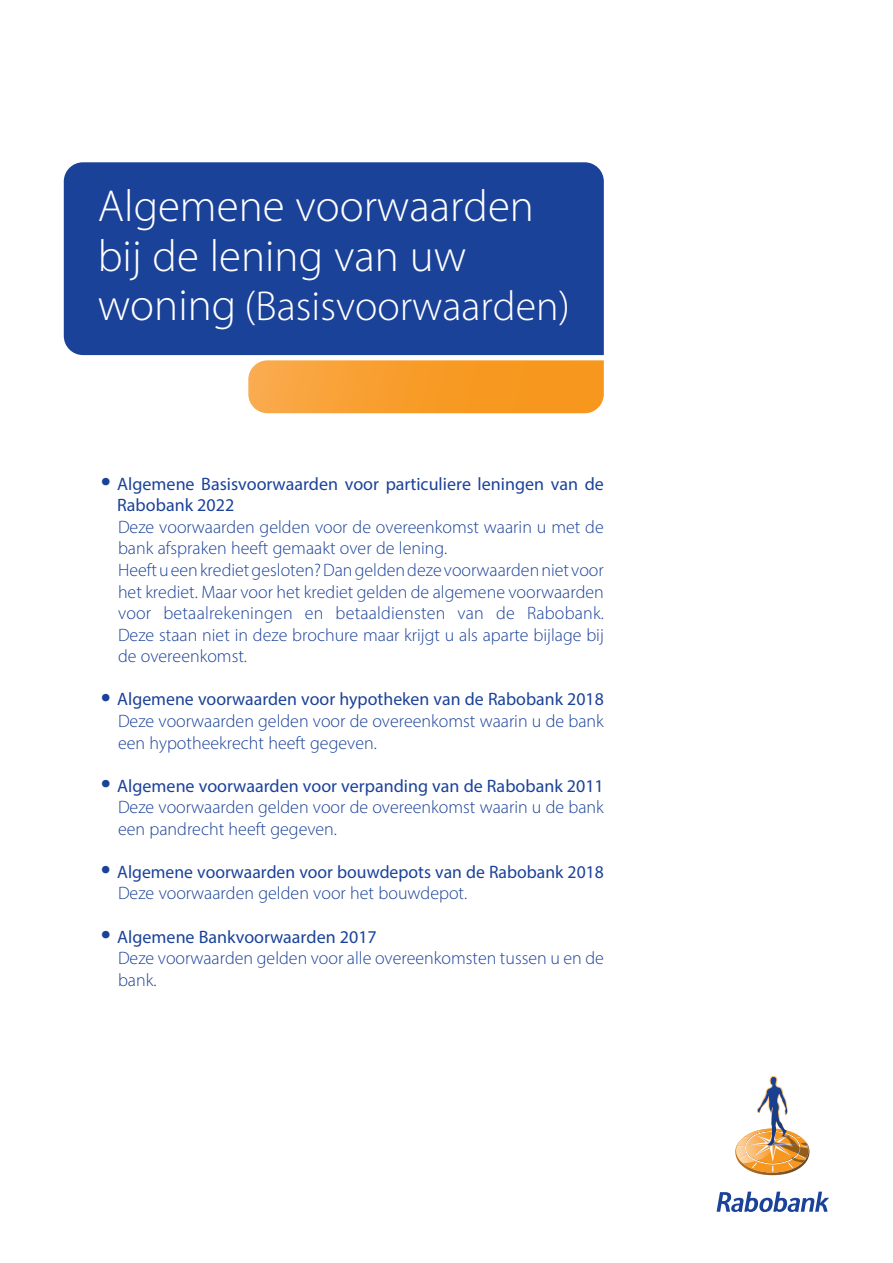
<style>
.page{position:relative;width:893px;height:1263px;background:#fff}
.page>*{position:absolute;margin:0;border:0;box-sizing:border-box;transform-origin:0 0}
.t1{font:300 45px/49.5px "Myriad Pro";color:#fff}
.t2{font:300 42px "Myriad Pro";color:#fff}
.t3{font:300 18px/21.6px "Myriad Pro";color:#1b4299}
.t4{font:18px/21.6px "Myriad Pro";color:#1b4299}
.s1{font-size:45px}
.s2{font-size:36px}
.s3{font-weight:400;font-size:36px}
.s4{font-weight:400}
.s5{font-weight:300}
</style>
<div class="page">
<svg style="left:717px;top:1191px;width:112px;height:21px"></svg>
<img style="left:735px;top:1076px;width:75px;height:99px">
<svg style="left:248px;top:360px;width:356px;height:54px;background:#f8a034"></svg>
<div style="left:64px;top:162px;width:540px;height:193px;background:#1b4299"></div>
<h1 class="t1" style="left:98px;top:181px;width:438px">Algemene voorwaarden bij de lening van uw</h1>
<h2 class="t2" style="left:98px;top:281px;width:473px"><span class="s1">woning</span> (Basisvoorwaarden)</h2>
<p class="t4" style="left:117px;top:473px;width:488px;text-indent:-16px"><span class="s2">•</span> Algemene Basisvoorwaarden voor particuliere leningen van de<br>Rabobank 2022</p>
<p class="t3" style="left:118px;top:516px;width:487px">Deze voorwaarden gelden voor de overeenkomst waarin u met de bank afspraken heeft gemaakt over de lening.<br>Heeft u een krediet gesloten? Dan gelden deze voorwaarden niet voor het krediet. Maar voor het krediet gelden de algemene voorwaarden voor betaalrekeningen en betaaldiensten van de Rabobank.<br>Deze staan niet in deze brochure maar krijgt u als aparte bijlage bij de overeenkomst.</p>
<p class="t3" style="left:118px;top:688px;width:487px;text-align:justify;text-indent:-17px"><span class="s3">•</span> <span class="s4">Algemene voorwaarden voor hypotheken van de Rabobank 2018<br></span>Deze voorwaarden gelden voor de overeenkomst waarin u de bank een hypotheekrecht heeft gegeven.</p>
<p class="t3" style="left:118px;top:775px;width:487px;text-align:justify;text-indent:-17px"><span class="s3">•</span> <span class="s4">Algemene voorwaarden voor verpanding van de Rabobank 2011<br></span>Deze voorwaarden gelden voor de overeenkomst waarin u de bank een pandrecht heeft gegeven.</p>
<p class="t4" style="left:118px;top:861px;width:487px;text-indent:-17px"><span class="s2">•</span> Algemene voorwaarden voor bouwdepots van de Rabobank 2018<br><span class="s5">Deze voorwaarden gelden voor het bouwdepot.</span></p>
<p class="t3" style="left:118px;top:925px;width:487px;text-indent:-17px"><span class="s3">•</span> <span class="s4">Algemene Bankvoorwaarden 2017<br></span>Deze voorwaarden gelden voor alle overeenkomsten tussen u en de bank.</p>
</div>
